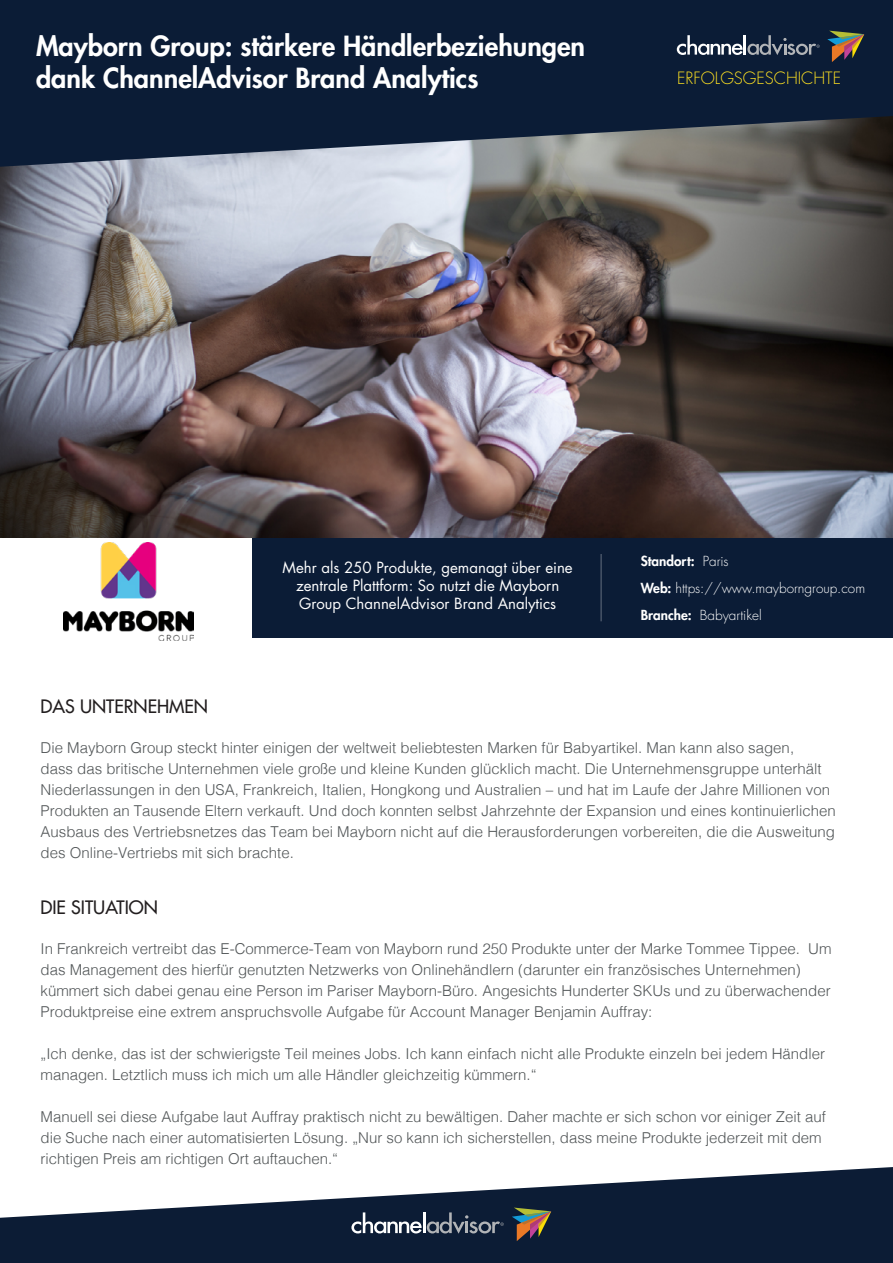
<style>
.page{position:relative;width:893px;height:1263px;background:#fff}
.page>*{position:absolute;margin:0;border:0;box-sizing:border-box;transform-origin:0 0}
.t1{font:800 27px/32.4px "Futura Std";color:#fff}
.t2{font:500 18px "Futura Std";color:#221e1f}
.t3{font:300 16.5px "Futura Std";color:#fee122}
.t4{font:300 15px/21px "Helvetica";color:#515557}
.t5{font:15px/18px "Futura Std";color:#fff;text-align:center}
.t6{font:300 13.5px/27px "Futura Std";color:#fff}
.s1{font-weight:800}
</style>
<div class="page">
<img style="left:0;top:167px;width:893px;height:371px">
<svg style="left:0;top:0;width:893px;height:167px;background:#1f2d43"></svg>
<svg style="left:827px;top:31px;width:37px;height:31px"></svg>
<svg style="left:677px;top:35px;width:143px;height:20px;background:#495568"></svg>
<div style="left:252px;top:538px;width:641px;height:100px;background:#0b1c36"></div>
<svg style="left:0;top:1167px;width:893px;height:96px;fill:#0c1c35"></svg>
<svg style="left:512px;top:1207px;width:39px;height:34px"></svg>
<svg style="left:351px;top:1212px;width:153px;height:22px;background:#475365"></svg>
<hr style="left:600px;top:554px;width:2px;height:67px;background:#fff">
<img style="left:63px;top:542px;width:130px;height:98px">
<h1 class="t1" style="left:36px;top:30px;width:551px">Mayborn Group: stärkere Händlerbeziehungen dank ChannelAdvisor Brand Analytics</h1>
<p class="t3" style="left:677px;top:68px;width:166px">ERFOLGSGESCHICHTE</p>
<p class="t5" style="left:283px;top:558px;width:292px">Mehr als 250 Produkte, gemanagt über eine zentrale Plattform: So nutzt die Mayborn<br>Group ChannelAdvisor Brand Analytics</p>
<p class="t6" style="left:641px;top:548px;width:226px"><span class="s1">Standort:</span> Paris<br><span class="s1">Web:</span> https://www.mayborngroup.com<br><span class="s1">Branche:</span> Babyartikel</p>
<p class="t2" style="left:41px;top:695px;width:169px">DAS UNTERNEHMEN</p>
<p class="t4" style="left:41px;top:736px;width:797px">Die Mayborn Group steckt hinter einigen der weltweit beliebtesten Marken für Babyartikel. Man kann also sagen,<br>dass das britische Unternehmen viele große und kleine Kunden glücklich macht. Die Unternehmensgruppe unterhält Niederlassungen in den USA, Frankreich, Italien, Hongkong und Australien – und hat im Laufe der Jahre Millionen von Produkten an Tausende Eltern verkauft. Und doch konnten selbst Jahrzehnte der Expansion und eines kontinuierlichen Ausbaus des Vertriebsnetzes das Team bei Mayborn nicht auf die Herausforderungen vorbereiten, die die Ausweitung des Online-Vertriebs mit sich brachte.</p>
<p class="t2" style="left:41px;top:896px;width:119px">DIE SITUATION</p>
<p class="t4" style="left:41px;top:937px;width:793px">In Frankreich vertreibt das E-Commerce-Team von Mayborn rund 250 Produkte unter der Marke Tommee Tippee. Um das Management des hierfür genutzten Netzwerks von Onlinehändlern (darunter ein französisches Unternehmen) kümmert sich dabei genau eine Person im Pariser Mayborn-Büro. Angesichts Hunderter SKUs und zu überwachender Produktpreise eine extrem anspruchsvolle Aufgabe für Account Manager Benjamin Auffray:</p>
<p class="t4" style="left:41px;top:1042px;width:786px">„Ich denke, das ist der schwierigste Teil meines Jobs. Ich kann einfach nicht alle Produkte einzeln bei jedem Händler managen. Letztlich muss ich mich um alle Händler gleichzeitig kümmern.“</p>
<p class="t4" style="left:41px;top:1105px;width:787px">Manuell sei diese Aufgabe laut Auffray praktisch nicht zu bewältigen. Daher machte er sich schon vor einiger Zeit auf die Suche nach einer automatisierten Lösung. „Nur so kann ich sicherstellen, dass meine Produkte jederzeit mit dem richtigen Preis am richtigen Ort auftauchen.“</p>
</div>
